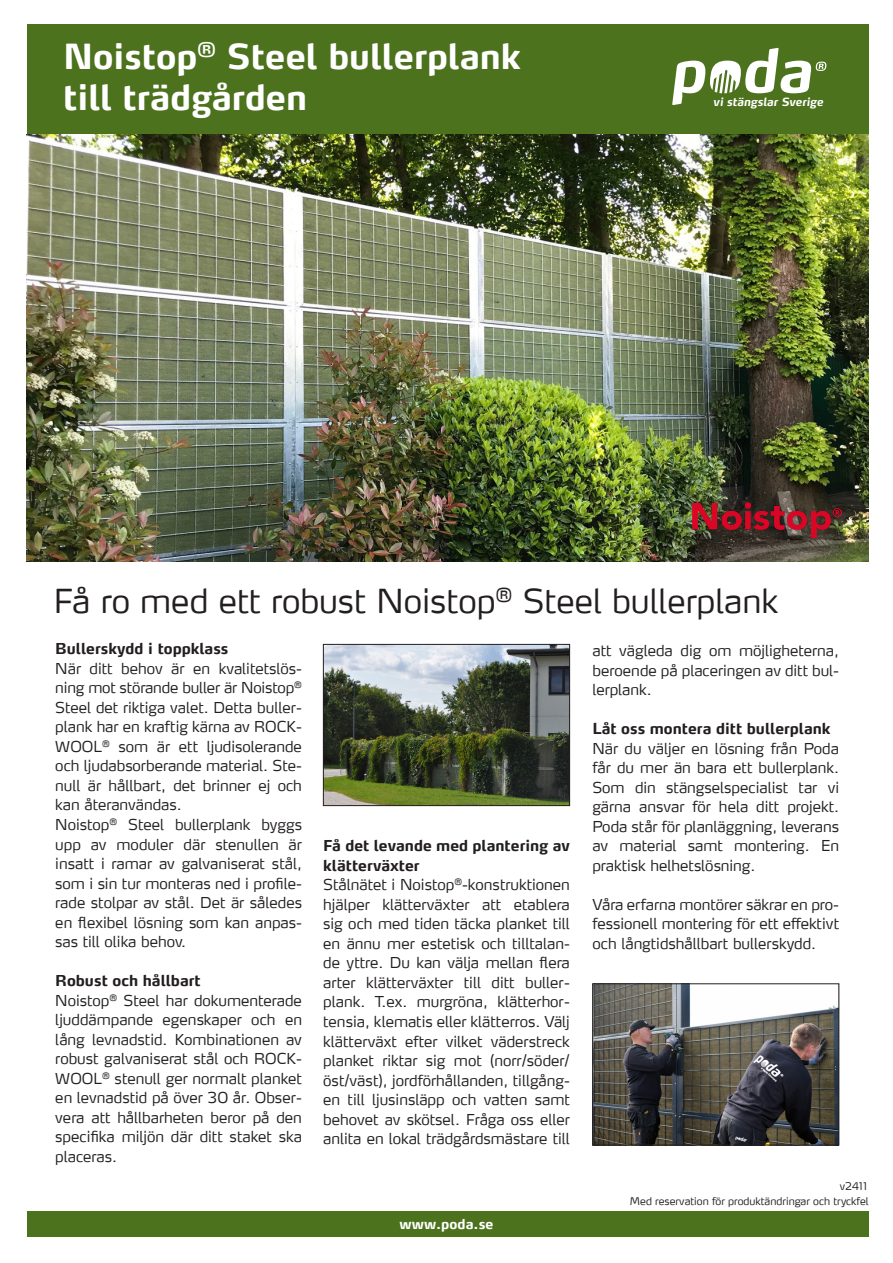
<style>
.page{position:relative;width:893px;height:1263px;background:#fff}
.page>*{position:absolute;margin:0;border:0;box-sizing:border-box;transform-origin:0 0}
.t1{font:700 34.5px "Max LF";color:#fff}
.t2{font:300 33px "Max LF";color:#231f20}
.Indhold{font:300 15px/19.5px "Max LF";color:#231f20;text-align:justify}
.Indhold-2{font:700 15px/19.5px "Max LF";color:#231f20}
.t3{font:700 13.5px "Max";letter-spacing:.005em;color:#fff}
.t4{font:italic 700 11.25px "Max LF";color:#fff}
.t5{font:300 10.5px "Max";color:#231f20}
.t6{font:300 10.5px "Max LF";color:#231f20}
</style>
<div class="page">
<div style="left:27px;top:24px;width:842px;height:110px;background:#4c721d"></div>
<svg style="left:672px;top:48px;width:154px;height:57px"></svg>
<div style="left:27px;top:1211px;width:842px;height:26px;background:#4c721d"></div>
<img style="left:27px;top:134px;width:842px;height:427px">
<img style="left:693px;top:502px;width:149px;height:36px">
<img style="left:325px;top:646px;width:243px;height:158px">
<div style="left:323px;top:644px;width:247px;height:162px;border:1px solid #231f20"></div>
<img style="left:594px;top:985px;width:243px;height:158px">
<div style="left:592px;top:983px;width:247px;height:162px;border:1px solid #231f20"></div>
<p class="t1" style="left:63px;top:35px;width:459px">Noistop<sup>®</sup> Steel bullerplank</p>
<p class="t1" style="left:63px;top:76px;width:245px">till trädgården</p>
<p class="t4" style="left:713px;top:95px;width:112px">vi stängslar Sverige</p>
<p class="t2" style="left:54px;top:580px;width:726px">Få ro med ett robust Noistop<sup>®</sup> Steel bullerplank</p>
<p class="Indhold-2" style="left:55px;top:639px;width:175px">Bullerskydd i toppklass</p>
<p class="Indhold" style="left:55px;top:658px;width:248px">När ditt behov är en kvalitetslös&shy;ning mot störande buller är Noistop<sup>® </sup>Steel det riktiga valet. Detta buller&shy;plank har en kraftig kärna av ROCK-WOOL<sup>®</sup> som är ett ljudisolerande och ljudabsorberande material. Ste&shy;null är hållbart, det brinner ej och kan återanvändas.</p>
<p class="Indhold" style="left:55px;top:814px;width:248px">Noistop<sup>®</sup> Steel bullerplank byggs upp av moduler där stenullen är insatt i ramar av galvaniserat stål, som i sin tur monteras ned i profile&shy;rade stolpar av stål. Det är således en flexibel lösning som kan anpas&shy;sas till olika behov.</p>
<p class="Indhold-2" style="left:55px;top:970px;width:147px">Robust och hållbart</p>
<p class="Indhold" style="left:55px;top:990px;width:248px">Noistop<sup>®</sup> Steel har dokumenterade ljuddämpande egenskaper och en lång levnadstid. Kombinationen av robust galvaniserat stål och ROCK-WOOL<sup>®</sup> stenull ger normalt planket en levnadstid på över 30 år. Obser&shy;vera att hållbarheten beror på den specifika miljön där ditt staket ska placeras.</p>
<p class="Indhold-2" style="left:323px;top:836px;width:248px">Få det levande med plantering av klätterväxter</p>
<p class="Indhold" style="left:323px;top:875px;width:248px">Stålnätet i Noistop<sup>®</sup>-konstruktionen hjälper klätterväxter att etablera sig och med tiden täcka planket till en ännu mer estetisk och tilltalan&shy;de yttre. Du kan välja mellan flera arter klätterväxter till ditt buller&shy;plank. T.ex. murgröna, klätterhor&shy;tensia, klematis eller klätterros. Välj klätterväxt efter vilket väderstreck planket riktar sig mot (norr/söder/ öst/väst), jordförhållanden, tillgång&shy;en till ljusinsläpp och vatten samt behovet av skötsel. Fråga oss eller anlita en lokal trädgårdsmästare till</p>
<p class="t3" style="left:399px;top:1215px;width:95px">www.poda.se</p>
<p class="Indhold" style="left:592px;top:641px;width:248px">att vägleda dig om möjligheterna, beroende på placeringen av ditt bul&shy;lerplank.</p>
<p class="Indhold-2" style="left:592px;top:719px;width:240px">Låt oss montera ditt bullerplank</p>
<p class="Indhold" style="left:592px;top:738px;width:248px">När du väljer en lösning från Poda får du mer än bara ett bullerplank.<br>Som din stängselspecialist tar vi gärna ansvar för hela ditt projekt.<br>Poda står för planläggning, leverans av material samt montering. En praktisk helhetslösning.</p>
<p class="Indhold" style="left:592px;top:894px;width:248px">Våra erfarna montörer säkrar en pro&shy;fessionell montering för ett effektivt och långtidshållbart bullerskydd.</p>
<p class="t6" style="left:840px;top:1180px;width:29px">v2411</p>
<p class="t5" style="left:630px;top:1194px;width:240px">Med reservation för produktändringar och tryckfel</p>
</div>
